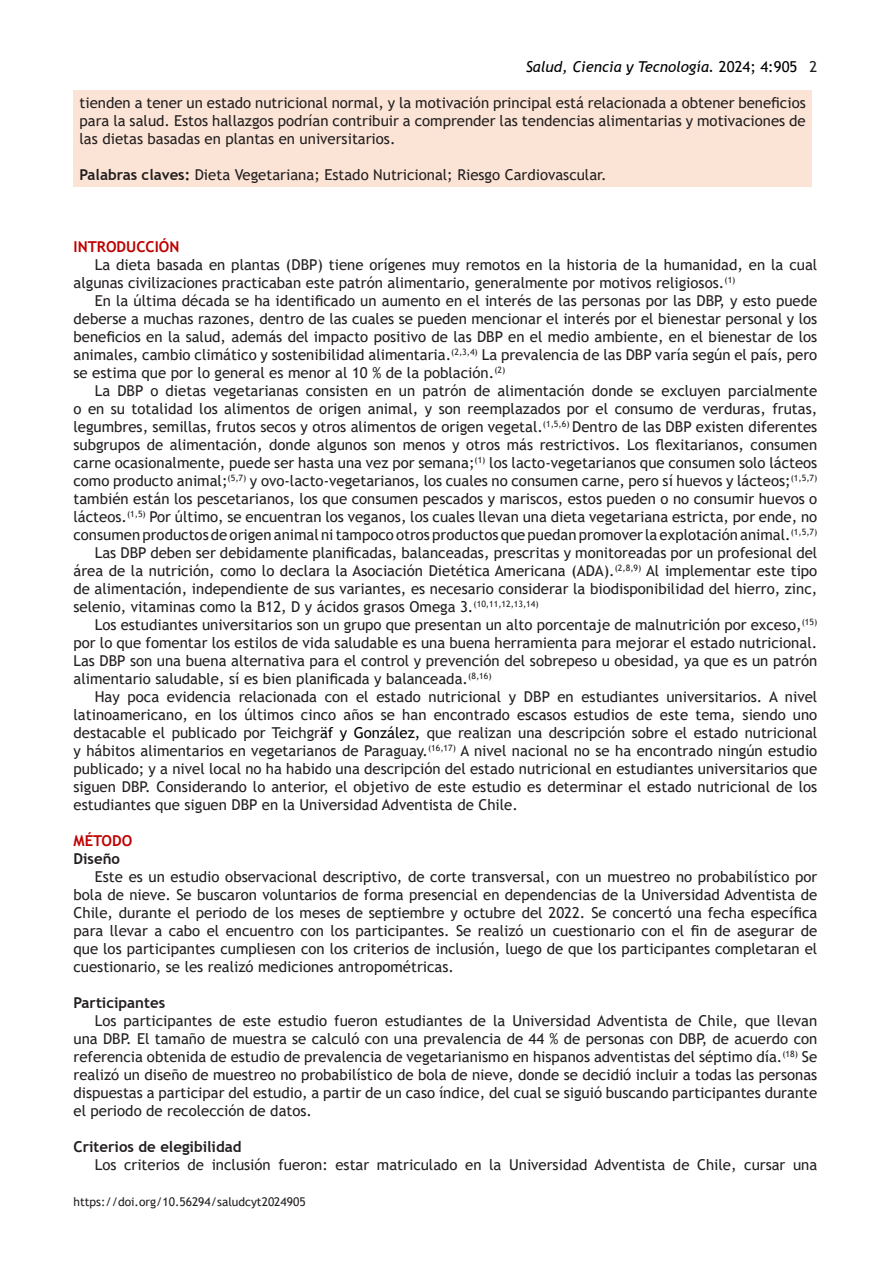
<style>
.page{position:relative;width:893px;height:1263px;background:#fff}
.page>*{position:absolute;margin:0;border:0;box-sizing:border-box;transform-origin:0 0}
.t1{font:15px/18px "Trebuchet MS";color:#231f20;text-align:justify}
.t2{font:700 15px "Trebuchet MS";color:#231f20}
.t3{font:italic 15px "Trebuchet MS";color:#000}
.t4{font:700 15px "Trebuchet MS";color:#be0000}
.t5{font:700 15px "Trebuchet MS";color:#c00000}
.t6{font:12px "Trebuchet MS";color:#231f20}
.s1{font-style:normal}
.s2{font-style:normal;color:#231f20}
.s3{font-weight:700}
.s4{color:#000}
</style>
<div class="page">
<div style="left:74px;top:90px;width:738px;height:96px;background:#fbe4d5"></div>
<p class="t3" style="left:526px;top:58px;width:293px">Salud, Ciencia y Tecnología. <span class="s1">2024; 4:905</span> <span class="s2">2</span></p>
<p class="t1" style="left:80px;top:94px;width:728px">tienden a tener un estado nutricional normal, y la motivación principal está relacionada a obtener beneficios para la salud. Estos hallazgos podrían contribuir a comprender las tendencias alimentarias y motivaciones de las dietas basadas en plantas en universitarios.</p>
<p class="t1" style="left:80px;top:166px;width:529px"><span class="s3">Palabras claves:</span> Dieta Vegetariana; Estado Nutricional; Riesgo Cardiovascular.</p>
<p class="t4" style="left:74px;top:237px;width:107px">INTRODUCCIÓN</p>
<p class="t1" style="left:74px;top:256px;width:745px;text-indent:21px">La dieta basada en plantas (DBP) tiene orígenes muy remotos en la historia de la humanidad, en la cual algunas civilizaciones practicaban este patrón alimentario, generalmente por motivos religiosos.<sup>(1)</sup></p>
<p class="t1" style="left:74px;top:292px;width:745px;text-indent:21px">En la última década se ha identificado un aumento en el interés de las personas por las DBP, y esto puede deberse a muchas razones, dentro de las cuales se pueden mencionar el interés por el bienestar personal y los beneficios en la salud, además del impacto positivo de las DBP en el medio ambiente, en el bienestar de los animales, cambio climático y sostenibilidad alimentaria.<sup>(2,3,4)</sup> La prevalencia de las DBP varía según el país, pero se estima que por lo general es menor al 10 % de la población.<sup>(2)</sup></p>
<p class="t1" style="left:74px;top:382px;width:745px;text-indent:21px">La DBP o dietas vegetarianas consisten en un patrón de alimentación donde se excluyen parcialmente o en su totalidad los alimentos de origen animal, y son reemplazados por el consumo de verduras, frutas, legumbres, semillas, frutos secos y otros alimentos de origen vegetal.<sup>(1,5,6)</sup> Dentro de las DBP existen diferentes subgrupos de alimentación, donde algunos son menos y otros más restrictivos. Los flexitarianos, consumen carne ocasionalmente, puede ser hasta una vez por semana;<sup>(1)</sup> los lacto-vegetarianos que consumen solo lácteos como producto animal;<sup>(5,7)</sup> y ovo-lacto-vegetarianos, los cuales no consumen carne, pero sí huevos y lácteos;<sup>(1,5,7) </sup>también están los pescetarianos, los que consumen pescados y mariscos, estos pueden o no consumir huevos o lácteos.<sup>(1,5)</sup> Por último, se encuentran los veganos, los cuales llevan una dieta vegetariana estricta, por ende, no consumen productos de origen animal ni tampoco otros productos que puedan promover la explotación animal.<sup>(1,5,7)</sup></p>
<p class="t1" style="left:74px;top:544px;width:745px;text-indent:21px">Las DBP deben ser debidamente planificadas, balanceadas, prescritas y monitoreadas por un profesional del área de la nutrición, como lo declara la Asociación Dietética Americana (ADA).<sup>(2,8,9)</sup> Al implementar este tipo de alimentación, independiente de sus variantes, es necesario considerar la biodisponibilidad del hierro, zinc, selenio, vitaminas como la B12, D y ácidos grasos Omega 3.<sup>(10,11,12,13,14)</sup></p>
<p class="t1" style="left:74px;top:616px;width:745px;text-indent:21px">Los estudiantes universitarios son un grupo que presentan un alto porcentaje de malnutrición por exceso,<sup>(15) </sup>por lo que fomentar los estilos de vida saludable es una buena herramienta para mejorar el estado nutricional.<br>Las DBP son una buena alternativa para el control y prevención del sobrepeso u obesidad, ya que es un patrón alimentario saludable, sí es bien planificada y balanceada.<sup>(8,16)</sup></p>
<p class="t1" style="left:74px;top:688px;width:745px;text-indent:21px">Hay poca evidencia relacionada con el estado nutricional y DBP en estudiantes universitarios. A nivel latinoamericano, en los últimos cinco años se han encontrado escasos estudios de este tema, siendo uno destacable el publicado por Teichgr<span class="s4">äf y González,</span> que realizan una descripción sobre el estado nutricional y hábitos alimentarios en vegetarianos de Paraguay.<sup>(16,17)</sup> A nivel nacional no se ha encontrado ningún estudio publicado; y a nivel local no ha habido una descripción del estado nutricional en estudiantes universitarios que siguen DBP. Considerando lo anterior, el objetivo de este estudio es determinar el estado nutricional de los estudiantes que siguen DBP en la Universidad Adventista de Chile.</p>
<p class="t5" style="left:74px;top:831px;width:60px">MÉTODO</p>
<p class="t2" style="left:74px;top:849px;width:48px">Diseño</p>
<p class="t1" style="left:74px;top:868px;width:745px;text-indent:21px">Este es un estudio observacional descriptivo, de corte transversal, con un muestreo no probabilístico por bola de nieve. Se buscaron voluntarios de forma presencial en dependencias de la Universidad Adventista de Chile, durante el periodo de los meses de septiembre y octubre del 2022. Se concertó una fecha específica para llevar a cabo el encuentro con los participantes. Se realizó un cuestionario con el fin de asegurar de que los participantes cumpliesen con los criterios de inclusión, luego de que los participantes completaran el cuestionario, se les realizó mediciones antropométricas.</p>
<p class="t2" style="left:74px;top:993px;width:93px">Participantes</p>
<p class="t1" style="left:74px;top:1012px;width:745px;text-indent:21px">Los participantes de este estudio fueron estudiantes de la Universidad Adventista de Chile, que llevan una DBP. El tamaño de muestra se calculó con una prevalencia de 44 % de personas con DBP, de acuerdo con referencia obtenida de estudio de prevalencia de vegetarianismo en hispanos adventistas del séptimo día.<sup>(18)</sup> Se realizó un diseño de muestreo no probabilístico de bola de nieve, donde se decidió incluir a todas las personas dispuestas a participar del estudio, a partir de un caso índice, del cual se siguió buscando participantes durante el periodo de recolección de datos.</p>
<p class="t2" style="left:74px;top:1137px;width:170px">Criterios de elegibilidad</p>
<p class="t1" style="left:95px;top:1156px;width:724px">Los criterios de inclusión fueron: estar matriculado en la Universidad Adventista de Chile, cursar una</p>
<p class="t6" style="left:74px;top:1194px;width:234px">https://doi.org/10.56294/saludcyt2024905</p>
</div>
